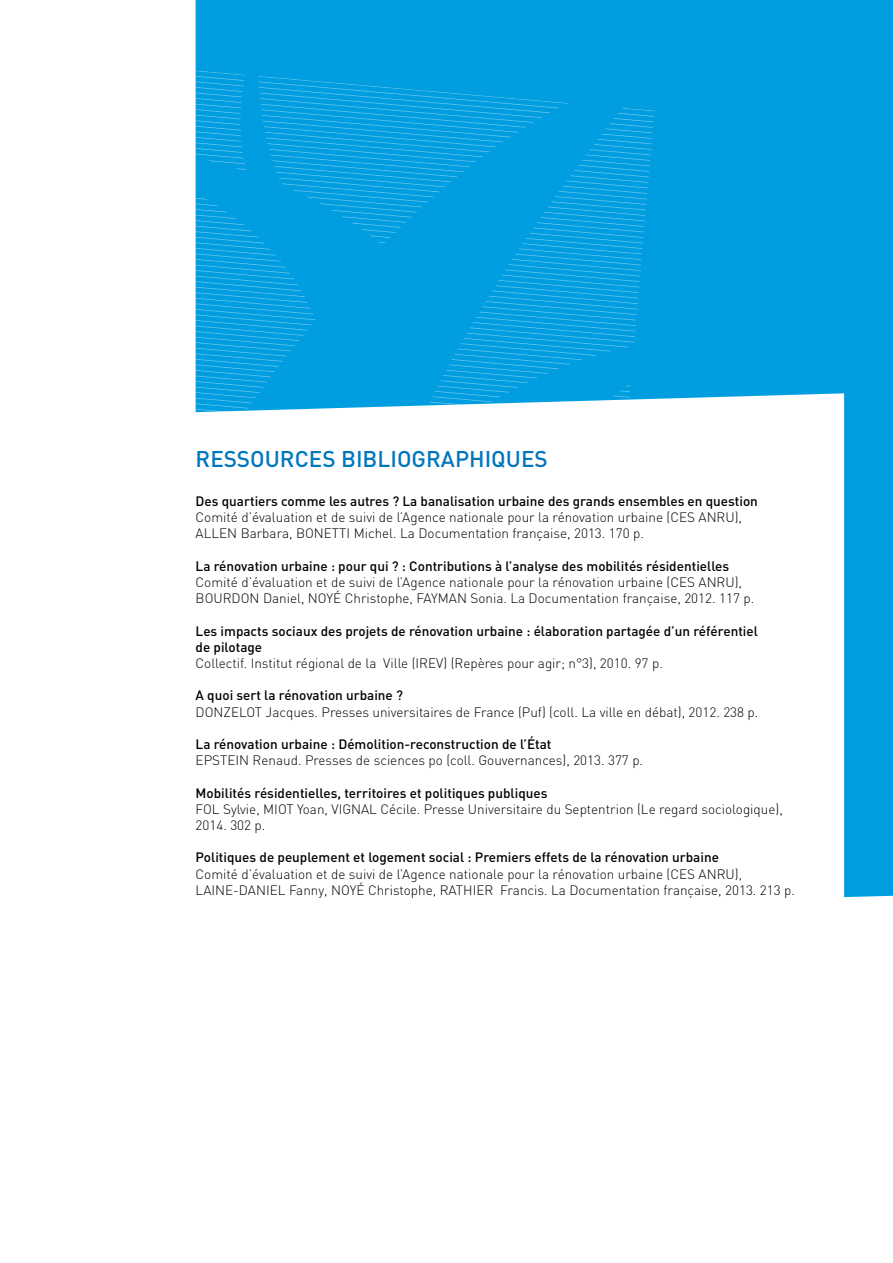
<style>
.page{position:relative;width:893px;height:1263px;background:#fff}
.page>*{position:absolute;margin:0;border:0;box-sizing:border-box;transform-origin:0 0}
.t1{font:500 22.5px "DIN";color:#0076bd}
.t2{font:300 13.5px "DIN";color:#000}
.t3{font:500 13.5px/16.2px "DIN";color:#000}
</style>
<div class="page">
<div style="left:196px;top:0;width:697px;height:898px;background:#009ee0"></div>
<svg style="left:196px;top:393px;width:648px;height:505px"></svg>
<svg style="left:195px;top:66px;width:460px;height:547px"></svg>
<h1 class="t1" style="left:196px;top:445px;width:354px">Ressources bibliographiques</h1>
<p class="t3" style="left:196px;top:493px;width:564px">Des quartiers comme les autres ? La banalisation urbaine des grands ensembles en question</p>
<p class="t2" style="left:196px;top:509px;width:513px">Comité d’évaluation et de suivi de l’Agence nationale pour la rénovation urbaine (CES ANRU</p>
<p class="t2" style="left:735px;top:509px;width:9px">),</p>
<p class="t2" style="left:196px;top:525px;width:9px">ALLEN</p>
<p class="t2" style="left:241px;top:525px;width:64px">Barbara, BONETTI</p>
<p class="t2" style="left:354px;top:525px;width:292px">M ichel. La Documentation française, 2013. 170 p.</p>
<p class="t3" style="left:196px;top:557px;width:535px">La rénovation urbaine : pour qui ? : Contributions à l’analyse des mobilités résidentielles</p>
<p class="t2" style="left:196px;top:574px;width:513px">Comité d’évaluation et de suivi de l’Agence nationale pour la rénovation urbaine (CES ANRU</p>
<p class="t2" style="left:735px;top:574px;width:9px">),</p>
<p class="t2" style="left:196px;top:590px;width:10px">BOURDON</p>
<p class="t2" style="left:263px;top:590px;width:185px">Daniel, NOYÉ Christophe, FAYMAN</p>
<p class="t2" style="left:470px;top:590px;width:285px">Sonia. La Documentation française, 2012. 117 p.</p>
<p class="t3" style="left:196px;top:622px;width:564px">Les impacts sociaux des projets de rénovation urbaine : élaboration partagée d’un référentiel de pilotage</p>
<p class="t2" style="left:196px;top:655px;width:228px">Collectif. I nstitut régional de la Ville (IREV</p>
<p class="t2" style="left:443px;top:655px;width:221px">) (Repères pour agir; n°3), 2010. 97 p.</p>
<p class="t3" style="left:196px;top:687px;width:209px">A quoi sert la rénovation urbaine ?</p>
<p class="t2" style="left:196px;top:703px;width:10px">DON</p>
<p class="t2" style="left:224px;top:703px;width:16px">ZELOT</p>
<p class="t2" style="left:266px;top:703px;width:494px">Jacques. Presses universitaires de France (Puf) (coll. La ville en débat), 2012. 238 p.</p>
<p class="t3" style="left:196px;top:736px;width:357px">La rénovation urbaine : Démolition-reconstruction de l’État</p>
<p class="t2" style="left:196px;top:752px;width:25px">EPSTEIN</p>
<p class="t2" style="left:253px;top:752px;width:392px">Renaud. Presses de sciences po (coll. Gouvernances), 2013. 377 p.</p>
<p class="t3" style="left:196px;top:784px;width:353px">Mobilités résidentielles, territoires et politiques publiques</p>
<p class="t2" style="left:196px;top:801px;width:76px">FOL Sylvie, MIOT</p>
<p class="t2" style="left:297px;top:801px;width:63px">Yoan, VIGNAL</p>
<p class="t2" style="left:380px;top:801px;width:404px">Cécile. Presse U niversitaire du Septentrion (Le regard sociologique),</p>
<p class="t2" style="left:196px;top:817px;width:71px">2014. 302 p.</p>
<p class="t3" style="left:196px;top:849px;width:525px">Politiques de peuplement et logement social : Premiers effets de la rénovation urbaine</p>
<p class="t2" style="left:196px;top:865px;width:513px">Comité d’évaluation et de suivi de l’Agence nationale pour la rénovation urbaine (CES ANRU</p>
<p class="t2" style="left:735px;top:865px;width:9px">),</p>
<p class="t2" style="left:196px;top:882px;width:9px">LAINE</p>
<p class="t2" style="left:233px;top:882px;width:15px">-DANIEL</p>
<p class="t2" style="left:289px;top:882px;width:160px">Fanny, NOYÉ Christophe, RATHIER</p>
<p class="t2" style="left:500px;top:882px;width:296px">Francis. La Documentation française, 2013. 213 p.</p>
</div>
